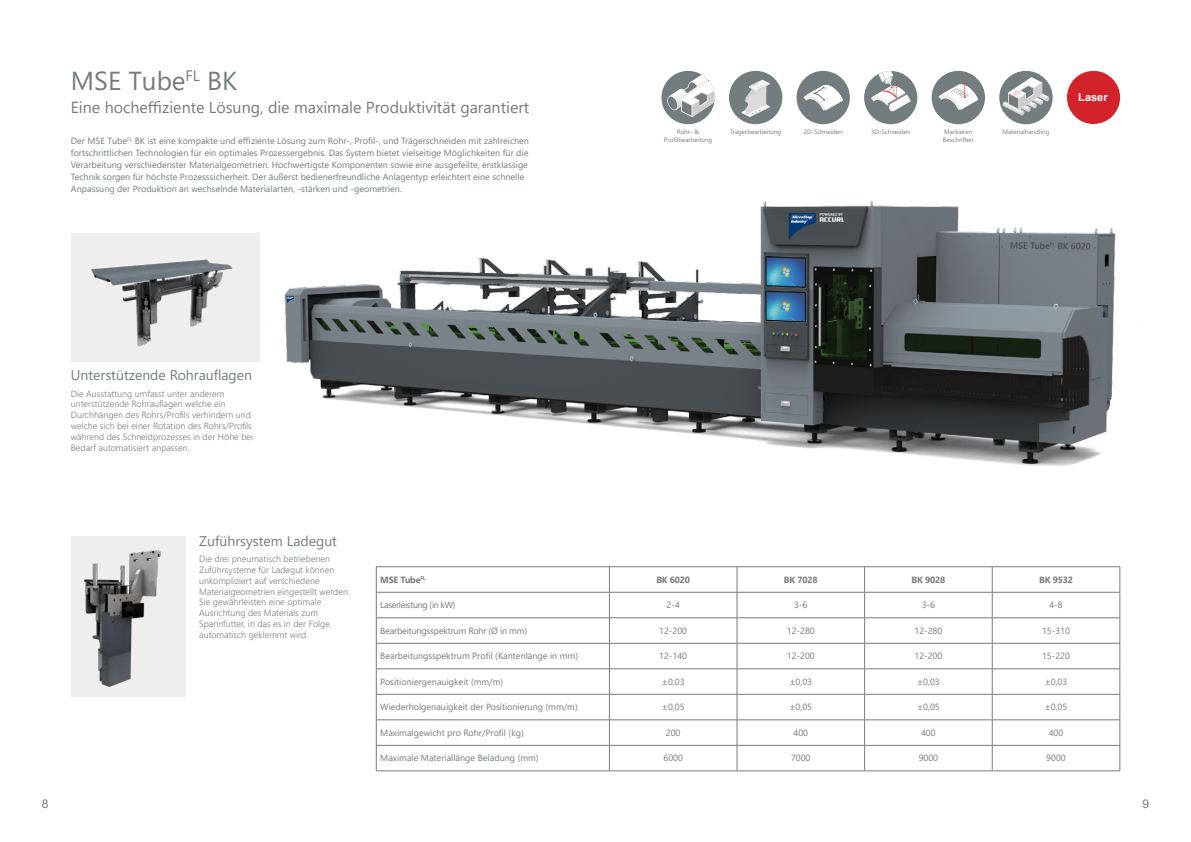
<style>
.page{position:relative;width:1191px;height:842px;background:#fff}
.page>*{position:absolute;margin:0;border:0;box-sizing:border-box;transform-origin:0 0}
.t1{font:26px "Segoe UI";color:#737c7e}
.t2{font:16px "Segoe UI";color:#737c7e}
.t3{font:14px "Segoe UI";color:#737c7e}
.t4{font:12px "Arial";color:#737c7e}
.t5{font:700 11px "Arial";color:#fff}
.t6{font:9px/12px "Segoe UI";color:#737c7e}
.t7{font:300 9px/10.8px "Segoe UI";color:#737c7e}
.t8{font:9px "Segoe UI";color:#797a7d}
.t9{font:9px "Segoe UI";letter-spacing:-.02em;color:#797a7d}
.t10{font:9px "Segoe UI";letter-spacing:-.04em;color:#737c7e}
.t11{font:700 9px "Segoe UI";letter-spacing:-.02em;color:#737c7e}
.t12{font:700 9px "Segoe UI";letter-spacing:-.02em;color:#797a7d}
.t13{font:6.3px/7.8px "Segoe UI";color:#737c7e}
</style>
<div class="page">
<div style="left:1067px;top:71px;width:53px;height:53px;background:#d2232a;border-radius:50%"></div>
<img style="left:243px;top:200px;width:873px;height:266px">
<img style="left:71px;top:536px;width:115px;height:160px">
<img style="left:71px;top:234px;width:188px;height:128px">
<hr style="left:376px;top:566px;width:233px;height:1px;background:#797a7d">
<hr style="left:376px;top:592px;width:233px;height:1px;background:#797a7d">
<hr style="left:609px;top:566px;width:128px;height:1px;background:#797a7d">
<hr style="left:737px;top:566px;width:127px;height:1px;background:#797a7d">
<hr style="left:864px;top:566px;width:128px;height:1px;background:#797a7d">
<hr style="left:992px;top:566px;width:128px;height:1px;background:#797a7d">
<hr style="left:609px;top:592px;width:128px;height:1px;background:#797a7d">
<hr style="left:737px;top:592px;width:127px;height:1px;background:#797a7d">
<hr style="left:864px;top:592px;width:128px;height:1px;background:#797a7d">
<hr style="left:992px;top:592px;width:128px;height:1px;background:#797a7d">
<hr style="left:376px;top:617px;width:233px;height:1px;background:#797a7d">
<hr style="left:609px;top:617px;width:128px;height:1px;background:#797a7d">
<hr style="left:737px;top:617px;width:127px;height:1px;background:#797a7d">
<hr style="left:864px;top:617px;width:128px;height:1px;background:#797a7d">
<hr style="left:992px;top:617px;width:128px;height:1px;background:#797a7d">
<hr style="left:376px;top:643px;width:233px;height:1px;background:#797a7d">
<hr style="left:609px;top:643px;width:128px;height:1px;background:#797a7d">
<hr style="left:737px;top:643px;width:127px;height:1px;background:#797a7d">
<hr style="left:864px;top:643px;width:128px;height:1px;background:#797a7d">
<hr style="left:992px;top:643px;width:128px;height:1px;background:#797a7d">
<hr style="left:376px;top:668px;width:233px;height:1px;background:#797a7d">
<hr style="left:609px;top:668px;width:128px;height:1px;background:#797a7d">
<hr style="left:737px;top:668px;width:127px;height:1px;background:#797a7d">
<hr style="left:864px;top:668px;width:128px;height:1px;background:#797a7d">
<hr style="left:992px;top:668px;width:128px;height:1px;background:#797a7d">
<hr style="left:376px;top:694px;width:233px;height:1px;background:#797a7d">
<hr style="left:609px;top:694px;width:128px;height:1px;background:#797a7d">
<hr style="left:737px;top:694px;width:127px;height:1px;background:#797a7d">
<hr style="left:864px;top:694px;width:128px;height:1px;background:#797a7d">
<hr style="left:992px;top:694px;width:128px;height:1px;background:#797a7d">
<hr style="left:376px;top:720px;width:233px;height:1px;background:#797a7d">
<hr style="left:609px;top:720px;width:128px;height:1px;background:#797a7d">
<hr style="left:737px;top:720px;width:127px;height:1px;background:#797a7d">
<hr style="left:864px;top:720px;width:128px;height:1px;background:#797a7d">
<hr style="left:992px;top:720px;width:128px;height:1px;background:#797a7d">
<hr style="left:376px;top:745px;width:233px;height:1px;background:#797a7d">
<svg style="left:376px;top:567px;width:1px;height:204px"></svg>
<hr style="left:609px;top:745px;width:128px;height:1px;background:#797a7d">
<svg style="left:609px;top:567px;width:1px;height:204px"></svg>
<hr style="left:737px;top:745px;width:127px;height:1px;background:#797a7d">
<svg style="left:737px;top:567px;width:1px;height:204px"></svg>
<hr style="left:864px;top:745px;width:128px;height:1px;background:#797a7d">
<svg style="left:864px;top:567px;width:1px;height:204px"></svg>
<hr style="left:992px;top:745px;width:128px;height:1px;background:#797a7d">
<svg style="left:992px;top:567px;width:1px;height:204px"></svg>
<svg style="left:1119px;top:567px;width:1px;height:204px"></svg>
<hr style="left:376px;top:771px;width:233px;height:1px;background:#797a7d">
<hr style="left:609px;top:771px;width:128px;height:1px;background:#797a7d">
<hr style="left:737px;top:771px;width:127px;height:1px;background:#797a7d">
<hr style="left:864px;top:771px;width:128px;height:1px;background:#797a7d">
<hr style="left:992px;top:771px;width:128px;height:1px;background:#797a7d">
<div style="left:729px;top:71px;width:53px;height:53px;background:#737c7e;border-radius:50%"></div>
<svg style="left:741px;top:80px;width:28px;height:37px"></svg>
<div style="left:796px;top:71px;width:54px;height:53px;background:#737c7e;border-radius:50%"></div>
<svg style="left:803px;top:85px;width:40px;height:25px"></svg>
<div style="left:864px;top:71px;width:53px;height:53px;background:#737c7e;border-radius:50%"></div>
<svg style="left:871px;top:71px;width:39px;height:40px"></svg>
<div style="left:999px;top:71px;width:53px;height:53px;background:#737c7e;border-radius:50%"></div>
<svg style="left:1002px;top:77px;width:47px;height:38px"></svg>
<div style="left:931px;top:71px;width:54px;height:53px;background:#737c7e;border-radius:50%"></div>
<svg style="left:938px;top:82px;width:40px;height:28px"></svg>
<div style="left:661px;top:71px;width:54px;height:53px;background:#737c7e;border-radius:50%"></div>
<svg style="left:667px;top:75px;width:48px;height:42px"></svg>
<h1 class="t1" style="left:71px;top:56px;width:168px">MSE Tube<sup>FL</sup> BK</h1>
<h2 class="t2" style="left:71px;top:92px;width:460px">Eine hocheffiziente Lösung, die maximale Produktivität garantiert</h2>
<p class="t6" style="left:71px;top:134px;width:460px">Der MSE Tube<sup>FL</sup> BK ist eine kompakte und effiziente Lösung zum Rohr-, Profil-, und Trägerschneiden mit zahlreichen fortschrittlichen Technologien für ein optimales Prozessergebnis. Das System bietet vielseitige Möglichkeiten für die Verarbeitung verschiedenster Materialgeometrien. Hochwertigste Komponenten sowie eine ausgefeilte, erstklassige Technik sorgen für höchste Prozesssicherheit. Der äußerst bedienerfreundliche Anlagentyp erleichtert eine schnelle Anpassung der Produktion an wechselnde Materialarten, -stärken und -geometrien.</p>
<h3 class="t3" style="left:71px;top:362px;width:183px">Unterstützende Rohrauflagen</h3>
<p class="t7" style="left:71px;top:387px;width:184px">Die Ausstattung umfasst unter anderem unterstützende Rohrauflagen welche ein Durchhängen des Rohrs/Profils verhindern und welche sich bei einer Rotation des Rohrs/Profils während des Schneidprozesses in der Höhe bei Bedarf automatisiert anpassen.</p>
<p class="t13" style="left:677px;top:127px;width:24px">Rohr- &amp;</p>
<p class="t13" style="left:730px;top:127px;width:53px">Trägerbearbeitung</p>
<p class="t13" style="left:664px;top:135px;width:50px">Profilbearbeitung</p>
<p class="t13" style="left:803px;top:127px;width:41px">2D-Schneiden</p>
<p class="t13" style="left:871px;top:127px;width:41px">3D-Schneiden</p>
<p class="t13" style="left:943px;top:127px;width:32px">Markieren<br>Beschriften</p>
<p class="t13" style="left:1002px;top:127px;width:49px">Materialhandling</p>
<p class="t5" style="left:1078px;top:90px;width:31px">Laser</p>
<h3 class="t3" style="left:199px;top:528px;width:139px">Zuführsystem Ladegut</h3>
<p class="t7" style="left:199px;top:553px;width:152px">Die drei pneumatisch betriebenen Zuführsysteme für Ladegut können unkompliziert auf verschiedene Materialgeometrien eingestellt werden.<br>Sie gewährleisten eine optimale Ausrichtung des Materials zum Spannfutter, in das es in der Folge automatisch geklemmt wird.</p>
<p class="t12" style="left:380px;top:571px;width:47px">MSE Tube<sup>FL</sup></p>
<p class="t11" style="left:656px;top:571px;width:35px">BK 6020</p>
<p class="t11" style="left:784px;top:571px;width:35px">BK 7028</p>
<p class="t12" style="left:911px;top:571px;width:35px">BK 9028</p>
<p class="t11" style="left:1039px;top:571px;width:35px">BK 9532</p>
<p class="t10" style="left:380px;top:597px;width:77px">Laserleistung (in kW)</p>
<p class="t8" style="left:666px;top:597px;width:15px">2-4</p>
<p class="t8" style="left:794px;top:597px;width:15px">3-6</p>
<p class="t8" style="left:921px;top:597px;width:15px">3-6</p>
<p class="t8" style="left:1049px;top:597px;width:15px">4-8</p>
<p class="t9" style="left:380px;top:622px;width:148px">Bearbeitungsspektrum Rohr (Ø in mm)</p>
<p class="t8" style="left:659px;top:622px;width:29px">12-200</p>
<p class="t8" style="left:787px;top:622px;width:29px">12-280</p>
<p class="t8" style="left:914px;top:622px;width:29px">12-280</p>
<p class="t8" style="left:1042px;top:622px;width:29px">15-310</p>
<p class="t6" style="left:380px;top:649px;width:199px">Bearbeitungsspektrum Profil (Kantenlänge in mm)</p>
<p class="t8" style="left:659px;top:648px;width:29px">12-140</p>
<p class="t8" style="left:787px;top:648px;width:29px">12-200</p>
<p class="t8" style="left:914px;top:648px;width:29px">12-200</p>
<p class="t8" style="left:1042px;top:648px;width:29px">15-220</p>
<p class="t8" style="left:380px;top:673px;width:124px">Positioniergenauigkeit (mm/m)</p>
<p class="t8" style="left:662px;top:673px;width:24px">±0,03</p>
<p class="t8" style="left:789px;top:673px;width:24px">±0,03</p>
<p class="t8" style="left:917px;top:673px;width:24px">±0,03</p>
<p class="t8" style="left:1044px;top:673px;width:24px">±0,03</p>
<p class="t6" style="left:380px;top:700px;width:199px">Wiederholgenauigkeit der Positionierung (mm/m)</p>
<p class="t8" style="left:662px;top:699px;width:24px">±0,05</p>
<p class="t8" style="left:789px;top:699px;width:24px">±0,05</p>
<p class="t8" style="left:917px;top:699px;width:24px">±0,05</p>
<p class="t8" style="left:1044px;top:699px;width:24px">±0,05</p>
<p class="t6" style="left:380px;top:726px;width:145px">Maximalgewicht pro Rohr/Profil (kg)</p>
<p class="t6" style="left:666px;top:726px;width:16px">200</p>
<p class="t6" style="left:793px;top:726px;width:16px">400</p>
<p class="t6" style="left:921px;top:726px;width:16px">400</p>
<p class="t6" style="left:1048px;top:726px;width:16px">400</p>
<p class="t6" style="left:380px;top:751px;width:160px">Maximale Materiallänge Beladung (mm)</p>
<p class="t6" style="left:663px;top:751px;width:21px">6000</p>
<p class="t6" style="left:791px;top:751px;width:21px">7000</p>
<p class="t6" style="left:918px;top:751px;width:21px">9000</p>
<p class="t6" style="left:1046px;top:751px;width:21px">9000</p>
<h3 class="t4" style="left:42px;top:796px;width:8px">8</h3>
<h3 class="t4" style="left:1142px;top:796px;width:8px">9</h3>
</div>
